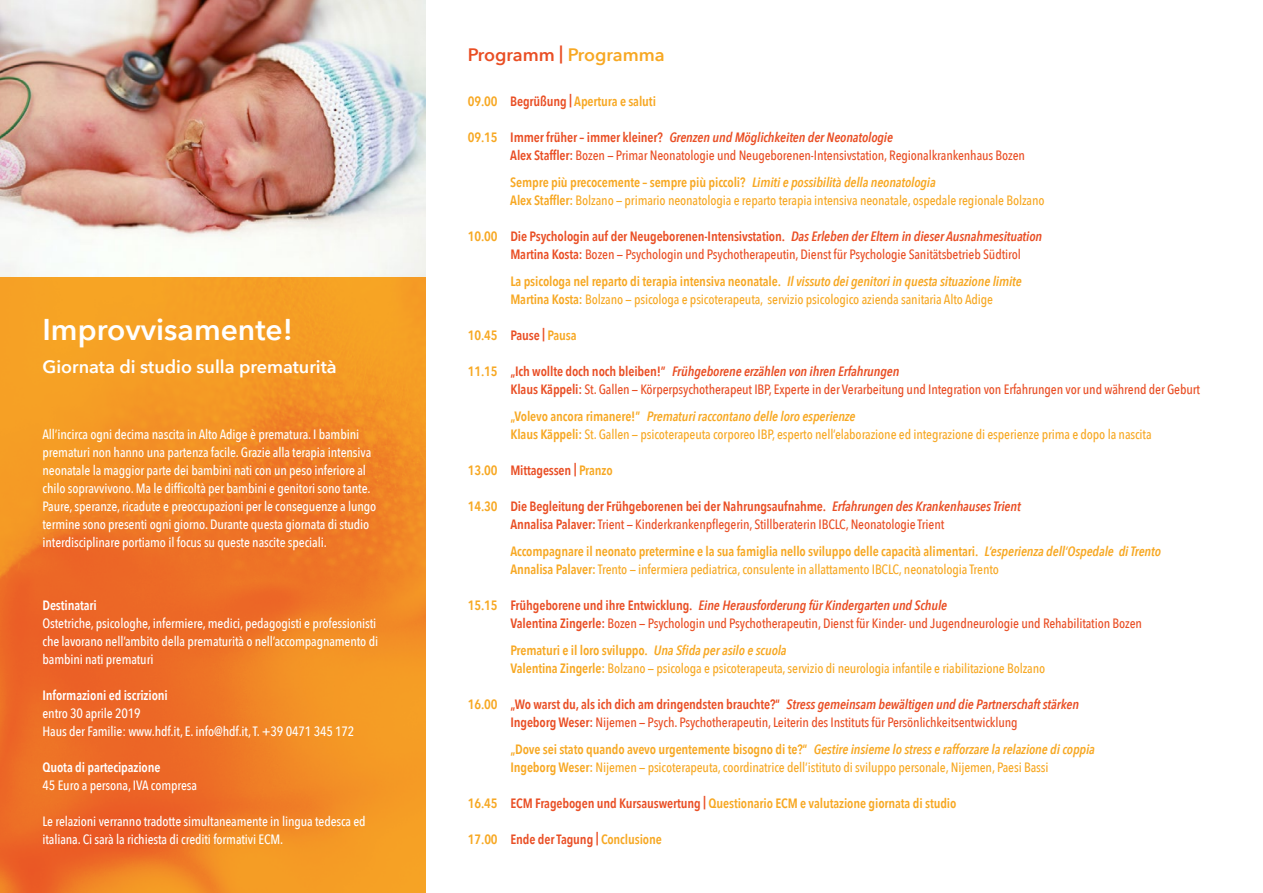
<style>
.page{position:relative;width:1263px;height:893px;background:#fff}
.page>*{position:absolute;margin:0;border:0;box-sizing:border-box;transform-origin:0 0}
.t1{font:600 30px "Avenir Next";color:#fff}
.t2{font:600 18px "Avenir Next";color:#fff}
.t3{font:600 18px "Avenir Next";color:#f7a823}
.t4{font:500 13.5px/18px "Avenir Next Condensed";letter-spacing:-.01em;color:#e94e24}
.t5{font:500 13.5px/18px "Avenir Next Condensed";letter-spacing:-.01em;color:#f7a823}
.t6{font:500 13.5px/18px "Avenir Next Condensed";letter-spacing:-.01em;color:#fff}
.t7{font:600 13.5px/18px "Avenir Next Condensed";letter-spacing:-.01em;color:#f7a823}
.t8{font:600 13.5px/18px "Avenir Next Condensed";letter-spacing:-.01em;color:#e94e24}
.t9{font:600 13.5px "Avenir Next Condensed";letter-spacing:-.01em;color:#fff}
.s1{color:#e94e24}
.s2{font-family:"Avenir Next Condensed";color:#e94e24}
.s3{font-weight:600;color:#f7a823}
.s4{font-weight:600}
.s5{font-weight:600;font-style:italic}
.s6{color:#f7a823}
.s7{font-style:italic}
.s8{font-weight:500}
</style>
<div class="page">
<img style="left:0;top:277px;width:425px;height:616px">
<img style="left:0;top:0;width:425px;height:277px">
<h1 class="t1" style="left:43px;top:303px;width:252px">Improvvisamente!</h1>
<h2 class="t2" style="left:43px;top:351px;width:296px">Giornata di studio sulla prematurità</h2>
<p class="t6" style="left:43px;top:425px;width:335px">All’incirca ogni decima nascita in Alto Adige è prematura. I bambini prematuri non hanno una partenza facile. Grazie alla terapia intensiva neonatale la maggior parte dei bambini nati con un peso inferiore al chilo sopravvivono. Ma le difficoltà per bambini e genitori sono tante.<br>Paure, speranze, ricadute e preoccupazioni per le conseguenze a lungo termine sono presenti ogni giorno. Durante questa giornata di studio interdisciplinare portiamo il focus su queste nascite speciali.</p>
<p class="t9" style="left:43px;top:593px;width:56px">Destinatari</p>
<p class="t6" style="left:43px;top:614px;width:337px">Ostetriche, psicologhe, infermiere, medici, pedagogisti e professionisti che lavorano nell’ambito della prematurità o nell’accompagnamento di bambini nati prematuri</p>
<p class="t9" style="left:43px;top:683px;width:127px">Informazioni ed iscrizioni</p>
<p class="t6" style="left:43px;top:704px;width:313px">entro 30 aprile 2019<br>Haus der Familie: www.hdf.it, E. info@hdf.it, T. +39 0471 345 172</p>
<p class="t9" style="left:43px;top:755px;width:119px">Quota di partecipazione</p>
<p class="t6" style="left:43px;top:776px;width:156px">45 Euro a persona, IVA compresa</p>
<p class="t6" style="left:43px;top:812px;width:325px">Le relazioni verranno tradotte simultaneamente in lingua tedesca ed italiana. Ci sarà la richiesta di crediti formativi ECM.</p>
<h2 class="t3" style="left:468px;top:39px;width:198px"><span class="s1">Programm</span> <span class="s2">|</span> Programma</h2>
<p class="t7" style="left:468px;top:91px;width:190px">09.00 <span class="s1">Begrüßung |</span> Apertura e saluti</p>
<p class="t4" style="left:510px;top:128px;width:516px;text-indent:-43px"><span class="s3">09.15</span> <span class="s4">Immer früher – immer kleiner?</span> <span class="s5">Grenzen und Möglichkeiten der Neonatologie<br></span><span class="s4">Alex Staffler:</span> Bozen — Primar Neonatologie und Neugeborenen-Intensivstation, Regionalkrankenhaus Bozen</p>
<p class="t5" style="left:510px;top:173px;width:536px"><span class="s4">Sempre più precocemente – sempre più piccoli?</span> <span class="s5">Limiti e possibilità della neonatologia<br></span><span class="s4">Alex Staffler:</span> Bolzano — primario neonatologia e reparto terapia intensiva neonatale, ospedale regionale Bolzano</p>
<p class="t4" style="left:510px;top:227px;width:533px;text-indent:-43px"><span class="s3">10.00</span> <span class="s4">Die Psychologin auf der Neugeborenen-Intensivstation.</span> <span class="s5">Das Erleben der Eltern in dieser Ausnahmesituation<br></span><span class="s4">Martina Kosta:</span> Bozen — Psychologin und Psychotherapeutin, Dienst für Psychologie Sanitätsbetrieb Südtirol</p>
<p class="t5" style="left:510px;top:272px;width:513px"><span class="s4">La psicologa nel reparto di terapia intensiva neonatale.</span> <span class="s5">Il vissuto dei genitori in questa situazione limite<br></span><span class="s4">Martina Kosta:</span> Bolzano — psicologa e psicoterapeuta, servizio psicologico azienda sanitaria Alto Adige</p>
<p class="t7" style="left:468px;top:325px;width:110px">10.45 <span class="s1">Pause |</span> Pausa</p>
<p class="t4" style="left:510px;top:362px;width:691px;text-indent:-43px"><span class="s3">11.15</span> <span class="s4">„Ich wollte doch noch bleiben!”</span> <span class="s5">Frühgeborene erzählen von ihren Erfahrungen<br></span><span class="s4">Klaus Käppeli:</span> St. Gallen — Körperpsychotherapeut IBP, Experte in der Verarbeitung und Integration von Erfahrungen vor und während der Geburt</p>
<p class="t5" style="left:510px;top:407px;width:643px"><span class="s4">„Volevo ancora rimanere!”</span> <span class="s5">Prematuri raccontano delle loro esperienze<br></span><span class="s4">Klaus Käppeli:</span> St. Gallen — psicoterapeuta corporeo IBP, esperto nell’elaborazione ed integrazione di esperienze prima e dopo la nascita</p>
<p class="t8" style="left:468px;top:460px;width:146px"><span class="s6">13.00</span> Mittagessen | <span class="s6">Pranzo</span></p>
<p class="t8" style="left:510px;top:496px;width:512px;text-indent:-43px"><span class="s6">14.30</span> Die Begleitung der Frühgeborenen bei der Nahrungsaufnahme. <span class="s7">Erfahrungen des Krankenhauses Trient<br></span>Annalisa Palaver: <span class="s8">Trient — Kinderkrankenpflegerin, Stillberaterin IBCLC, Neonatologie Trient</span></p>
<p class="t7" style="left:510px;top:541px;width:652px">Accompagnare il neonato pretermine e la sua famiglia nello sviluppo delle capacità alimentari. <span class="s7">L‘esperienza dell‘Ospedale di Trento<br></span>Annalisa Palaver: <span class="s8">Trento — infermiera pediatrica, consulente in allattamento IBCLC, neonatologia Trento</span></p>
<p class="t4" style="left:510px;top:596px;width:633px;text-indent:-43px"><span class="s3">15.15</span> <span class="s4">Frühgeborene und ihre Entwicklung.</span> <span class="s5">Eine Herausforderung für Kindergarten und Schule<br></span><span class="s4">Valentina Zingerle:</span> Bozen — Psychologin und Psychotherapeutin, Dienst für Kinder- und Jugendneurologie und Rehabilitation Bozen</p>
<p class="t5" style="left:510px;top:641px;width:536px"><span class="s4">Prematuri e il loro sviluppo.</span> <span class="s5">Una Sfida per asilo e scuola<br></span><span class="s4">Valentina Zingerle:</span> Bolzano — psicologa e psicoterapeuta, servizio di neurologia infantile e riabilitazione Bolzano</p>
<p class="t4" style="left:510px;top:695px;width:570px;text-indent:-43px"><span class="s3">16.00</span> <span class="s4">„Wo warst du, als ich dich am dringendsten brauchte?“</span> <span class="s5">Stress gemeinsam bewältigen und die Partnerschaft stärken<br></span><span class="s4">Ingeborg Weser:</span> Nijemen — Psych. Psychotherapeutin, Leiterin des Instituts für Persönlichkeitsentwicklung</p>
<p class="t5" style="left:510px;top:740px;width:586px"><span class="s4">„Dove sei stato quando avevo urgentemente bisogno di te?“</span> <span class="s5">Gestire insieme lo stress e rafforzare la relazione di coppia<br></span><span class="s4">Ingeborg Weser:</span> Nijemen — psicoterapeuta, coordinatrice dell’istituto di sviluppo personale, Nijemen, Paesi Bassi</p>
<p class="t7" style="left:468px;top:793px;width:490px">16.45 <span class="s1">ECM Fragebogen und Kursauswertung |</span> Questionario ECM e valutazione giornata di studio</p>
<p class="t7" style="left:468px;top:829px;width:195px">17.00 <span class="s1">Ende der Tagung |</span> Conclusione</p>
</div>
